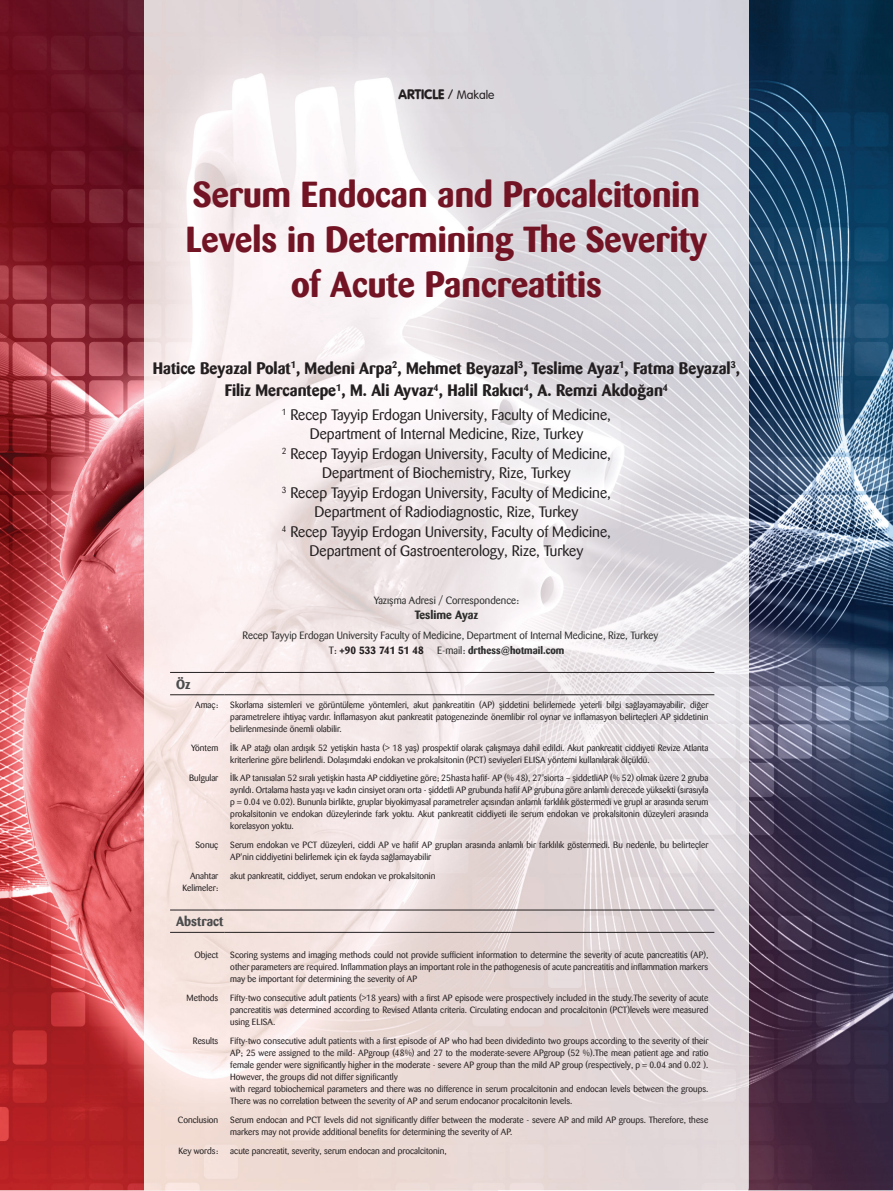
<style>
.page{position:relative;width:893px;height:1191px;background:#fff}
.page>*{position:absolute;margin:0;border:0;box-sizing:border-box;transform-origin:0 0}
.t1{font:700 36px/45px "Barmeno";color:#731425;text-align:center}
.t2{font:700 16.5px/22.5px "Barmeno";color:#231f20;text-align:center}
.t3{font:15px/19.5px "Barmeno";color:#231f20;text-align:center}
.t4{font:900 13.5px "Vag Rounded";color:#231f20}
.t5{font:700 13.5px "Barmeno";color:#4b4c4d}
.t6{font:700 12px "Barmeno";color:#2c2d2c}
.t7{font:10.5px/15px "Barmeno";color:#2c2d2c}
.t8{font:700 10.5px "Barmeno";color:#2c2d2c}
.t9{font:9px/12px "Barmeno";color:#231f20;text-align:justify}
.s1{font-weight:300}
.s2{font-weight:300;font-size:12px}
.s3{color:#231f20}
.s4{font-weight:700;color:#231f20}
.s5{font-weight:400}
</style>
<div class="page">
<img style="left:0;top:0;width:893px;height:1190px">
<svg style="left:144px;top:1190px;width:595px;height:1px"></svg>
<img style="left:144px;top:0;width:604px;height:1190px">
<hr style="left:170px;top:672px;width:54px;height:1px;background:#231f20">
<hr style="left:224px;top:672px;width:490px;height:1px;background:#231f20">
<hr style="left:170px;top:694px;width:54px;height:1px;background:#231f20">
<hr style="left:224px;top:694px;width:490px;height:1px;background:#231f20">
<hr style="left:170px;top:909px;width:54px;height:1px;background:#231f20">
<hr style="left:224px;top:909px;width:490px;height:1px;background:#231f20">
<hr style="left:170px;top:932px;width:54px;height:1px;background:#231f20">
<hr style="left:224px;top:932px;width:490px;height:1px;background:#231f20">
<h3 class="t4" style="left:399px;top:86px;width:97px">ARTICLE <span class="s1">/</span> <span class="s2">Makale</span></h3>
<h1 class="t1" style="left:186px;top:172px;width:523px">Serum Endocan and Procalcitonin<br>Levels in Determining The Severity of Acute Pancreatitis</h1>
<h2 class="t2" style="left:153px;top:356px;width:589px">Hatice Beyazal Polat<sup>1</sup>, Medeni Arpa<sup>2</sup>, Mehmet Beyazal<sup>3</sup>, Teslime Ayaz<sup>1</sup>, Fatma Beyazal<sup>3</sup>,<br>Filiz Mercantepe<sup>1</sup>, M. Ali Ayvaz<sup>4</sup>, Halil Rakıcı<sup>4</sup>, A. Remzi Akdoğan<sup>4</sup></h2>
<p class="t3" style="left:282px;top:405px;width:331px"><sup>1</sup> Recep Tayyip Erdogan University, Faculty of Medicine, Department of Internal Medicine, Rize, Turkey<br><sup>2</sup> Recep Tayyip Erdogan University, Faculty of Medicine, Department of Biochemistry, Rize, Turkey<br><sup>3</sup> Recep Tayyip Erdogan University, Faculty of Medicine, Department of Radiodiagnostic, Rize, Turkey<br><sup>4</sup> Recep Tayyip Erdogan University, Faculty of Medicine, Department of Gastroenterology, Rize, Turkey</p>
<p class="t7" style="left:374px;top:593px;width:147px">Yazışma Adresi / Correspondence:</p>
<h3 class="t6" style="left:415px;top:608px;width:65px">Teslime Ayaz</h3>
<p class="t7" style="left:329px;top:628px;width:331px;text-indent:-86px">Recep Tayyip Erdogan University Faculty of Medicine, Department of Internal Medicine, Rize, Turkey<br><span class="s3">T:</span> <span class="s4">+90 533 741 51 48</span></p>
<p class="t8" style="left:437px;top:644px;width:129px"><span class="s5">E-mail:</span> drthess@hotmail.com</p>
<h3 class="t5" style="left:176px;top:676px;width:16px">Öz</h3>
<p class="t9" style="left:195px;top:698px;width:25px">Amaç:</p>
<p class="t9" style="left:230px;top:698px;width:480px">Skorlama sistemleri ve görüntüleme yöntemleri, akut pankreatitin (AP) şiddetini belirlemede yeterli bilgi sağlayamayabilir, diğer parametrelere ihtiyaç vardır. İnflamasyon akut pankreatit patogenezinde önemlibir rol oynar ve inflamasyon belirteçleri AP şiddetinin belirlenmesinde önemli olabilir.</p>
<p class="t9" style="left:191px;top:741px;width:29px">Yöntem</p>
<p class="t9" style="left:230px;top:741px;width:480px">İlk AP atağı olan ardışık 52 yetişkin hasta (&gt; 18 yaş) prospektif olarak çalışmaya dahil edildi. Akut pankreatit ciddiyeti Revize Atlanta kriterlerine göre belirlendi. Dolaşımdaki endokan ve prokalsitonin (PCT) seviyeleri ELISA yöntemi kullanılarak ölçüldü.</p>
<p class="t9" style="left:189px;top:772px;width:31px">Bulgular</p>
<p class="t9" style="left:230px;top:772px;width:480px">İlk AP tanısıalan 52 sıralı yetişkin hasta AP ciddiyetine göre; 25hasta hafif- AP (% 48), 27'siorta – şiddetliAP (% 52) olmak üzere 2 gruba ayrıldı. Ortalama hasta yaşı ve kadın cinsiyet oranı orta - şiddetli AP grubunda hafif AP grubuna göre anlamlı derecede yüksekti (sırasıyla p = 0.04 ve 0.02). Bununla birlikte, gruplar biyokimyasal parametreler açısından anlamlı farklılık göstermedi ve grupl ar arasında serum prokalsitonin ve endokan düzeylerinde fark yoktu. Akut pankreatit ciddiyeti ile serum endokan ve prokalsitonin düzeyleri arasında korelasyon yoktu.</p>
<p class="t9" style="left:196px;top:839px;width:24px">Sonuç</p>
<p class="t9" style="left:230px;top:839px;width:480px">Serum endokan ve PCT düzeyleri, ciddi AP ve hafif AP grupları arasında anlamlı bir farklılık göstermedi. Bu nedenle, bu belirteçler<br>AP'nin ciddiyetini belirlemek için ek fayda sağlamayabilir</p>
<p class="t9" style="left:182px;top:870px;width:37px;text-align:right">Anahtar<br>Kelimeler:</p>
<p class="t9" style="left:230px;top:870px;width:207px">akut pankreatit, ciddiyet, serum endokan ve prokalsitonin</p>
<h3 class="t5" style="left:176px;top:913px;width:49px">Abstract</h3>
<p class="t9" style="left:194px;top:949px;width:25px">Object</p>
<p class="t9" style="left:230px;top:949px;width:480px">Scoring systems and imaging methods could not provide sufficient information to determine the severity of acute pancreatitis (AP), other parameters are required. Inflammation plays an important role in the pathogenesis of acute pancreatitis and inflammation markers may be important for determining the severity of AP</p>
<p class="t9" style="left:187px;top:991px;width:33px">Methods</p>
<p class="t9" style="left:230px;top:991px;width:480px">Fifty-two consecutive adult patients (&gt;18 years) with a first AP episode were prospectively included in the study.The severity of acute pancreatitis was determined according to Revised Atlanta criteria. Circulating endocan and procalcitonin (PCT)levels were measured using ELISA.</p>
<p class="t9" style="left:193px;top:1034px;width:27px">Results</p>
<p class="t9" style="left:230px;top:1034px;width:480px;text-align:left">Fifty-two consecutive adult patients with a first episode of AP who had been dividedinto two groups according to the severity of their AP; 25 were assigned to the mild- APgroup (48%) and 27 to the moderate-severe APgroup (52 %).The mean patient age and ratio female gender were significantly higher in the moderate - severe AP group than the mild AP group (respectively, p = 0.04 and 0.02 ).<br>However, the groups did not differ significantly<br>with regard tobiochemical parameters and there was no difference in serum procalcitonin and endocan levels between the groups.<br>There was no correlation between the severity of AP and serum endocanor procalcitonin levels.</p>
<p class="t9" style="left:178px;top:1113px;width:42px">Conclusion</p>
<p class="t9" style="left:230px;top:1113px;width:480px">Serum endocan and PCT levels did not significantly differ between the moderate - severe AP and mild AP groups. Therefore, these markers may not provide additional benefits for determining the severity of AP.</p>
<p class="t9" style="left:178px;top:1144px;width:41px">Key words:</p>
<p class="t9" style="left:230px;top:1144px;width:218px">acute pancreatit, severity, serum endocan and procalcitonin,</p>
</div>
